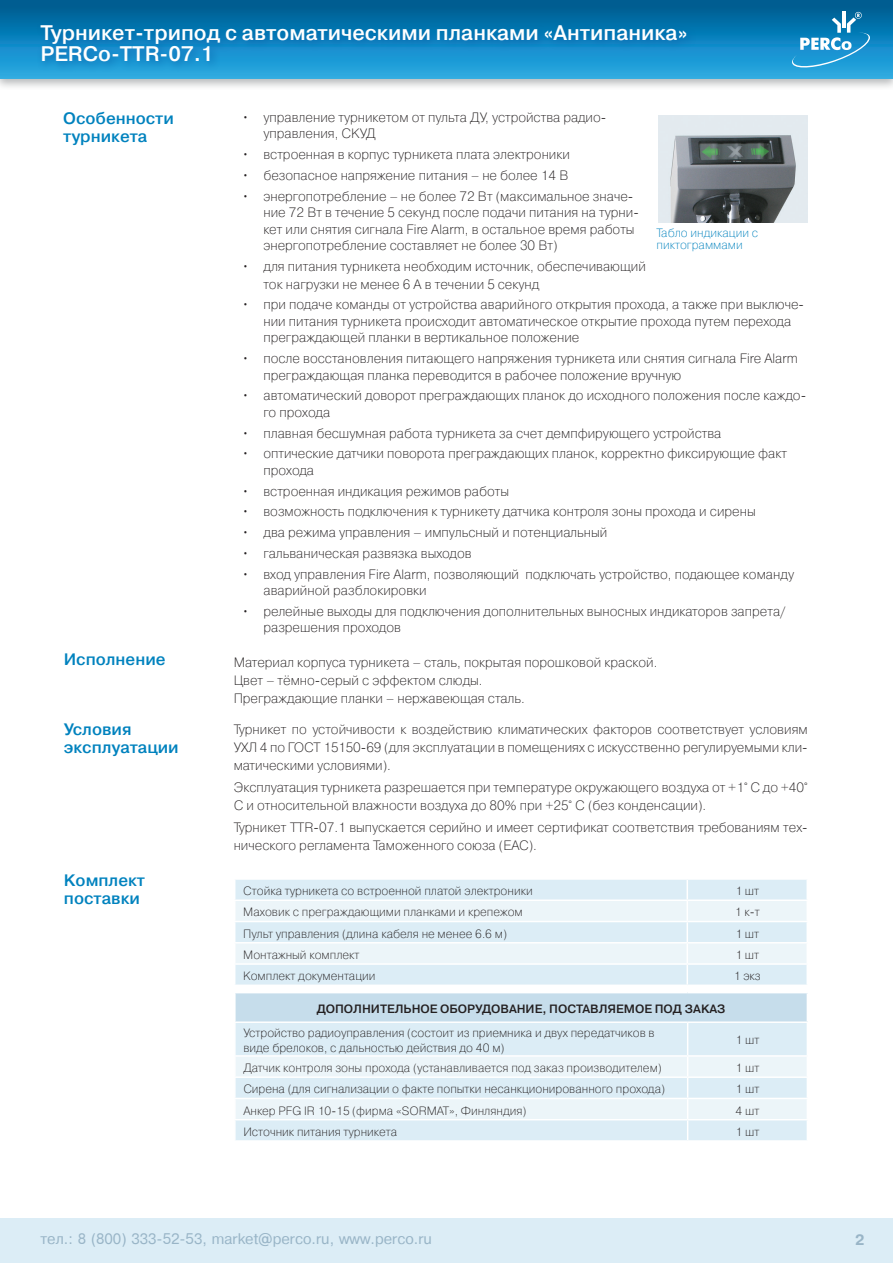
<style>
.page{position:relative;width:893px;height:1263px;background:#fff}
.page>*{position:absolute;margin:0;border:0;box-sizing:border-box;transform-origin:0 0}
.t1{font:700 21px/21px "Pragmatica Light C";color:#fff}
.t2{font:700 16.5px/18px "Pragmatica Light C";color:#0082be}
.t3{font:15px "Pragmatica Plain";color:#99b5c7}
.t4{font:15px "Pragmatica Bold Cyrillic";color:#99b5c7}
.t5{font:13.5px/16.5px "Pragmatica Light C";color:#231f20}
.t6{font:12px/14.4px "Pragmatica Light C";color:#231f20}
.t7{font:700 12px "Pragmatica Light C";color:#231f20}
.t8{font:12px/12px "Pragmatica Light C";color:#0082be}
</style>
<div class="page">
<div style="left:0;top:0;width:893px;height:91px;background:#505659;opacity:.41"></div>
<div style="left:0;top:0;width:893px;height:79px;background:linear-gradient(to bottom,#00578e,#29aeeb)"></div>
<div style="left:0;top:1219px;width:893px;height:44px;background:#dcedf6"></div>
<img style="left:659px;top:115px;width:148px;height:107px">
<div style="left:235px;top:993px;width:572px;height:29px;background:#c6ddeb"></div>
<div style="left:236px;top:1023px;width:571px;height:32px;background:#dcedf6"></div>
<hr style="left:234px;top:993px;width:2px;height:28px;background:#fff">
<hr style="left:234px;top:1021px;width:454px;height:2px;background:#fff">
<hr style="left:688px;top:1021px;width:120px;height:2px;background:#fff">
<hr style="left:687px;top:1023px;width:1px;height:32px;background:#fff">
<svg style="left:235px;top:1057px;width:572px;height:83px;background:#e5f1f7"></svg>
<hr style="left:688px;top:1119px;width:120px;height:1px;background:#fff">
<svg style="left:235px;top:880px;width:572px;height:104px;background:#e4f1f7"></svg>
<hr style="left:806px;top:943px;width:2px;height:20px;background:#fff">
<hr style="left:687px;top:963px;width:121px;height:2px;background:#fff">
<div style="left:37px;top:20px;width:660px;height:52px;background:#085fa7;opacity:.75"></div>
<svg style="left:792px;top:12px;width:78px;height:57px;background:#3397c8"></svg>
<h1 class="t1" style="left:40px;top:22px;width:648px">Турникет-трипод с автоматическими планками «Антипаника»<br>PERCo-TTR-07.1</h1>
<p class="t2" style="left:63px;top:110px;width:112px">Особенности турникета</p>
<p class="t5" style="left:263px;top:109px;width:344px;text-indent:-21px">• управление турникетом от пульта ДУ, устройства радио&shy;управления, СКУД</p>
<p class="t5" style="left:242px;top:146px;width:329px">• встроенная в корпус турникета плата электроники</p>
<p class="t5" style="left:242px;top:167px;width:328px">• безопасное напряжение питания – не более 14 В</p>
<p class="t5" style="left:263px;top:188px;width:377px;text-indent:-21px">• энергопотребление – не более 72 Вт (максимальное значе&shy;ние 72 Вт в течение 5 секунд после подачи питания на турни&shy;кет или снятия сигнала Fire Alarm, в остальное время работы энергопотребление составляет не более 30 Вт)</p>
<p class="t5" style="left:242px;top:258px;width:405px">• для питания турникета необходим источник, обеспечивающий</p>
<p class="t8" style="left:657px;top:227px;width:103px">Табло индикации с пиктограммами</p>
<p class="t2" style="left:64px;top:651px;width:103px">Исполнение</p>
<p class="t2" style="left:64px;top:721px;width:116px">Условия эксплуатации</p>
<p class="t2" style="left:64px;top:872px;width:83px">Комплект поставки</p>
<p class="t5" style="left:263px;top:276px;width:277px">ток нагрузки не менее 6 А в течении 5 секунд</p>
<p class="t5" style="left:263px;top:296px;width:542px;text-indent:-21px">• при подаче команды от устройства аварийного открытия прохода, а также при выключе&shy;нии питания турникета происходит автоматическое открытие прохода путем перехода преграждающей планки в вертикальное положение</p>
<p class="t5" style="left:263px;top:350px;width:536px;text-indent:-21px">• после восстановления питающего напряжения турникета или снятия сигнала Fire Alarm преграждающая планка переводится в рабочее положение вручную</p>
<p class="t5" style="left:263px;top:387px;width:544px;text-indent:-21px">• автоматический доворот преграждающих планок до исходного положения после каждо&shy;го прохода</p>
<p class="t5" style="left:242px;top:425px;width:481px">• плавная бесшумная работа турникета за счет демпфирующего устройства</p>
<p class="t5" style="left:263px;top:445px;width:525px;text-indent:-21px">• оптические датчики поворота преграждающих планок, корректно фиксирующие факт прохода</p>
<p class="t5" style="left:242px;top:483px;width:269px">• встроенная индикация режимов работы</p>
<p class="t5" style="left:242px;top:503px;width:515px">• возможность подключения к турникету датчика контроля зоны прохода и сирены</p>
<p class="t5" style="left:242px;top:524px;width:367px">• два режима управления – импульсный и потенциальный</p>
<p class="t5" style="left:242px;top:545px;width:231px">• гальваническая развязка выходов</p>
<p class="t5" style="left:263px;top:566px;width:532px;text-indent:-21px">• вход управления Fire Alarm, позволяющий подключать устройство, подающее команду аварийной разблокировки</p>
<p class="t5" style="left:263px;top:603px;width:524px;text-indent:-21px">• релейные выходы для подключения дополнительных выносных индикаторов запрета/ разрешения проходов</p>
<p class="t5" style="left:234px;top:654px;width:425px;line-height:18px">Материал корпуса турникета – сталь, покрытая порошковой краской.<br>Цвет – тёмно-серый с эффектом слюды.<br>Преграждающие планки – нержавеющая сталь.</p>
<p class="t5" style="left:234px;top:720px;width:576px;line-height:18px;text-align:justify">Турникет по устойчивости к воздействию климатических факторов соответствует условиям УХЛ 4 по ГОСТ 15150-69 (для эксплуатации в помещениях с искусственно регулируемыми кли&shy;матическими условиями).</p>
<p class="t5" style="left:234px;top:778px;width:576px;line-height:18px">Эксплуатация турникета разрешается при температуре окружающего воздуха от +1° С до +40°<br>С и относительной влажности воздуха до 80% при +25° С (без конденсации).</p>
<p class="t5" style="left:234px;top:818px;width:575px;line-height:18px">Турникет TTR-07.1 выпускается серийно и имеет сертификат соответствия требованиям тех&shy;нического регламента Таможенного союза (EAC).</p>
<p class="t6" style="left:243px;top:884px;width:291px">Стойка турникета со встроенной платой электроники</p>
<p class="t6" style="left:735px;top:884px;width:25px">1 шт</p>
<p class="t6" style="left:243px;top:905px;width:281px">Маховик с преграждающими планками и крепежом</p>
<p class="t6" style="left:735px;top:905px;width:26px">1 к-т</p>
<p class="t6" style="left:243px;top:926px;width:265px">Пульт управления (длина кабеля не менее 6.6 м)</p>
<p class="t6" style="left:735px;top:926px;width:25px">1 шт</p>
<p class="t6" style="left:243px;top:947px;width:118px">Монтажный комплект</p>
<p class="t6" style="left:735px;top:947px;width:25px">1 шт</p>
<p class="t6" style="left:243px;top:969px;width:134px">Комплект документации</p>
<p class="t6" style="left:734px;top:969px;width:28px">1 экз</p>
<p class="t7" style="left:317px;top:1002px;width:55px">Дополнит</p>
<p class="t7" style="left:387px;top:1002px;width:81px">ельное оборудо</p>
<p class="t7" style="left:500px;top:1002px;width:18px">вани</p>
<p class="t7" style="left:535px;top:1002px;width:192px">е, поставляемо е под заказ</p>
<p class="t6" style="left:243px;top:1026px;width:413px">Устройство радиоуправления (состоит из приемника и двух передатчиков в виде брелоков, с дальностью действия до 40 м)</p>
<p class="t6" style="left:736px;top:1033px;width:25px">1 шт</p>
<p class="t6" style="left:243px;top:1061px;width:420px">Датчик контроля зоны прохода (устанавливается под заказ производителем)</p>
<p class="t6" style="left:736px;top:1061px;width:25px">1 шт</p>
<p class="t6" style="left:243px;top:1082px;width:423px">Сирена (для сигнализации о факте попытки несанкционированного прохода)</p>
<p class="t6" style="left:736px;top:1082px;width:25px">1 шт</p>
<p class="t6" style="left:243px;top:1103px;width:285px">Анкер PFG IR 10-15 (фирма «SORMAT», Финляндия)</p>
<p class="t6" style="left:736px;top:1103px;width:25px">4 шт</p>
<p class="t6" style="left:243px;top:1124px;width:155px">Источник питания турникета</p>
<p class="t6" style="left:736px;top:1124px;width:25px">1 шт</p>
<p class="t3" style="left:40px;top:1231px;width:393px">тел.: 8 (800) 333-52-53, market@perco.ru, www.perco.ru</p>
<p class="t4" style="left:855px;top:1231px;width:11px">2</p>
</div>
